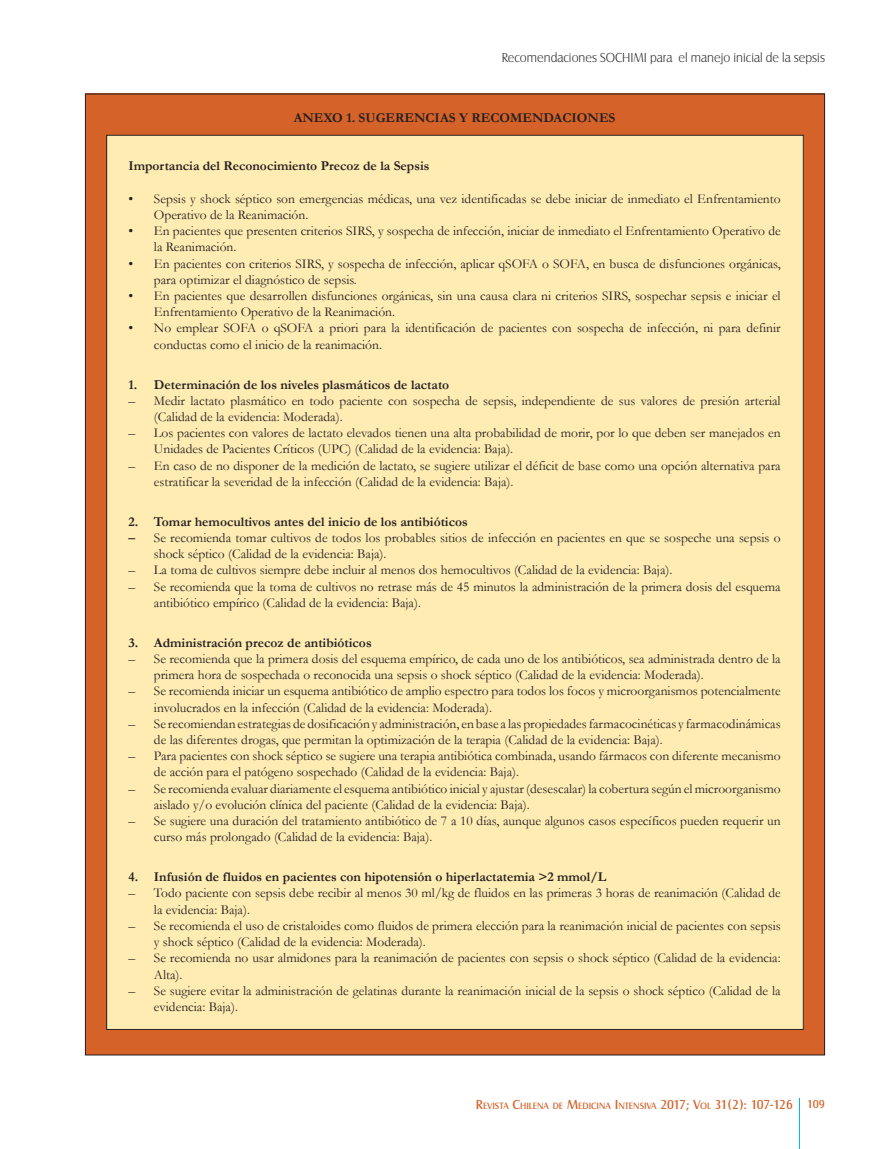
<style>
.page{position:relative;width:893px;height:1149px;background:#fff}
.page>*{position:absolute;margin:0;border:0;box-sizing:border-box;transform-origin:0 0}
.Cuadro{font:13.5px/16.2px "Garamond";color:#231f20}
.Cuadro-2{font:700 13.5px "Garamond";color:#231f20}
.Cabezal_der{font:13.5px "Castle T Ligh";color:#231f20;scale:.95 1}
.Tit_cuadro{font:700 13.5px "Garamond";color:#231f20}
.t1{font:12px "Castle T";color:#d46229}
.t2{font:9.45px "Castle T";color:#d46229}
.s1{font-weight:700}
.s2{font-size:13.5px}
</style>
<div class="page">
<hr style="left:799px;top:1097px;width:1px;height:51px;background:#00b6f0">
<div style="left:85px;top:94px;width:740px;height:960px;background:#d46229"></div>
<div style="left:107px;top:135px;width:696px;height:894px;background:#ffecb3"></div>
<p class="Cabezal_der" style="left:502px;top:50px;width:342px">Recomendaciones SOCHIMI para el manejo inicial de la sepsis</p>
<p class="Tit_cuadro" style="left:294px;top:109px;width:323px">ANEXO 1. SUGERENCIAS Y RECOMENDACIONES</p>
<p class="Cuadro-2" style="left:128px;top:158px;width:302px">Importancia del Reconocimiento Precoz de la Sepsis</p>
<p class="Cuadro" style="left:154px;top:190px;width:628px;text-indent:-26px">• Sepsis y shock séptico son emergencias médicas, una vez identificadas se debe iniciar de inmediato el Enfrentamiento<br>Operativo de la Reanimación.</p>
<p class="Cuadro" style="left:154px;top:222px;width:628px;text-indent:-26px">• En pacientes que presenten criterios SIRS, y sospecha de infección, iniciar de inmediato el Enfrentamiento Operativo de la Reanimación.</p>
<p class="Cuadro" style="left:154px;top:255px;width:628px;text-indent:-26px">• En pacientes con criterios SIRS, y sospecha de infección, aplicar qSOFA o SOFA, en busca de disfunciones orgánicas, para optimizar el diagnóstico de sepsis.</p>
<p class="Cuadro" style="left:154px;top:287px;width:628px;text-indent:-26px">• En pacientes que desarrollen disfunciones orgánicas, sin una causa clara ni criterios SIRS, sospechar sepsis e iniciar el<br>Enfrentamiento Operativo de la Reanimación.</p>
<p class="Cuadro" style="left:154px;top:320px;width:628px;text-indent:-26px">• No emplear SOFA o qSOFA a priori para la identificación de pacientes con sospecha de infección, ni para definir conductas como el inicio de la reanimación.</p>
<p class="Cuadro-2" style="left:128px;top:376px;width:322px">1. Determinación de los niveles plasmáticos de lactato</p>
<p class="Cuadro" style="left:154px;top:392px;width:628px;text-indent:-26px">– Medir lactato plasmático en todo paciente con sospecha de sepsis, independiente de sus valores de presión arterial (Calidad de la evidencia: Moderada).</p>
<p class="Cuadro" style="left:154px;top:424px;width:628px;text-indent:-26px">– Los pacientes con valores de lactato elevados tienen una alta probabilidad de morir, por lo que deben ser manejados en<br>Unidades de Pacientes Críticos (UPC) (Calidad de la evidencia: Baja).</p>
<p class="Cuadro" style="left:154px;top:457px;width:628px;text-indent:-26px">– En caso de no disponer de la medición de lactato, se sugiere utilizar el déficit de base como una opción alternativa para estratificar la severidad de la infección (Calidad de la evidencia: Baja).</p>
<p class="Cuadro-2" style="left:128px;top:513px;width:341px">2. Tomar hemocultivos antes del inicio de los antibióticos</p>
<p class="Cuadro" style="left:154px;top:529px;width:628px;text-indent:-26px"><span class="s1">–</span> Se recomienda tomar cultivos de todos los probables sitios de infección en pacientes en que se sospeche una sepsis o shock séptico (Calidad de la evidencia: Baja).</p>
<p class="Cuadro" style="left:128px;top:561px;width:545px">– La toma de cultivos siempre debe incluir al menos dos hemocultivos (Calidad de la evidencia: Baja).</p>
<p class="Cuadro" style="left:154px;top:578px;width:628px;text-indent:-26px">– Se recomienda que la toma de cultivos no retrase más de 45 minutos la administración de la primera dosis del esquema antibiótico empírico (Calidad de la evidencia: Baja).</p>
<p class="Cuadro-2" style="left:128px;top:634px;width:245px">3. Administración precoz de antibióticos</p>
<p class="Cuadro" style="left:154px;top:650px;width:628px;text-indent:-26px">– Se recomienda que la primera dosis del esquema empírico, de cada uno de los antibióticos, sea administrada dentro de la primera hora de sospechada o reconocida una sepsis o shock séptico (Calidad de la evidencia: Moderada).</p>
<p class="Cuadro" style="left:154px;top:682px;width:628px;text-indent:-26px">– Se recomienda iniciar un esquema antibiótico de amplio espectro para todos los focos y microorganismos potencialmente involucrados en la infección (Calidad de la evidencia: Moderada).</p>
<p class="Cuadro" style="left:154px;top:715px;width:628px;text-indent:-26px">– Se recomiendan estrategias de dosificación y administración, en base a las propiedadesfarmacocinéticas y farmacodinámicas de las diferentes drogas, que permitan la optimización de la terapia (Calidad de la evidencia: Baja).</p>
<p class="Cuadro" style="left:154px;top:747px;width:628px;text-indent:-26px">– Para pacientes con shock séptico se sugiere una terapia antibiótica combinada, usando fármacos con diferente mecanismo de acción para el patógeno sospechado (Calidad de la evidencia: Baja).</p>
<p class="Cuadro" style="left:154px;top:780px;width:628px;text-indent:-26px">– Se recomienda evaluar diariamente el esquema antibiótico inicial y ajustar (desescalar) la cobertura según el microorganismo aislado y/o evolución clínica del paciente (Calidad de la evidencia: Baja).</p>
<p class="Cuadro" style="left:154px;top:812px;width:628px;text-indent:-26px">– Se sugiere una duración del tratamiento antibiótico de 7 a 10 días, aunque algunos casos específicos pueden requerir un curso más prolongado (Calidad de la evidencia: Baja).</p>
<p class="Cuadro-2" style="left:128px;top:868px;width:480px">4. Infusión de fluidos en pacientes con hipotensión o hiperlactatemia &gt;2 mmol/L</p>
<p class="Cuadro" style="left:154px;top:884px;width:628px;text-indent:-26px">– Todo paciente con sepsis debe recibir al menos 30 ml/kg de fluidos en las primeras 3 horas de reanimación (Calidad de la evidencia: Baja).</p>
<p class="Cuadro" style="left:154px;top:917px;width:628px;text-indent:-26px">– Se recomienda el uso de cristaloides como fluidos de primera elección para la reanimación inicial de pacientes con sepsis y shock séptico (Calidad de la evidencia: Moderada).</p>
<p class="Cuadro" style="left:154px;top:949px;width:628px;text-indent:-26px">– Se recomienda no usar almidones para la reanimación de pacientes con sepsis o shock séptico (Calidad de la evidencia:<br>Alta).</p>
<p class="Cuadro" style="left:154px;top:981px;width:628px;text-indent:-26px">– Se sugiere evitar la administración de gelatinas durante la reanimación inicial de la sepsis o shock séptico (Calidad de la evidencia: Baja).</p>
<p class="t2" style="left:476px;top:1099px;width:319px"><span class="s2">R</span>EVISTA <span class="s2">C</span>HILENA DE <span class="s2">M</span>EDICINA <span class="s2">I</span> NTENSIVA <span class="s2">2017; V</span>OL <span class="s2">31(2): 107-126</span></p>
<p class="t1" style="left:807px;top:1096px;width:19px">109</p>
</div>
